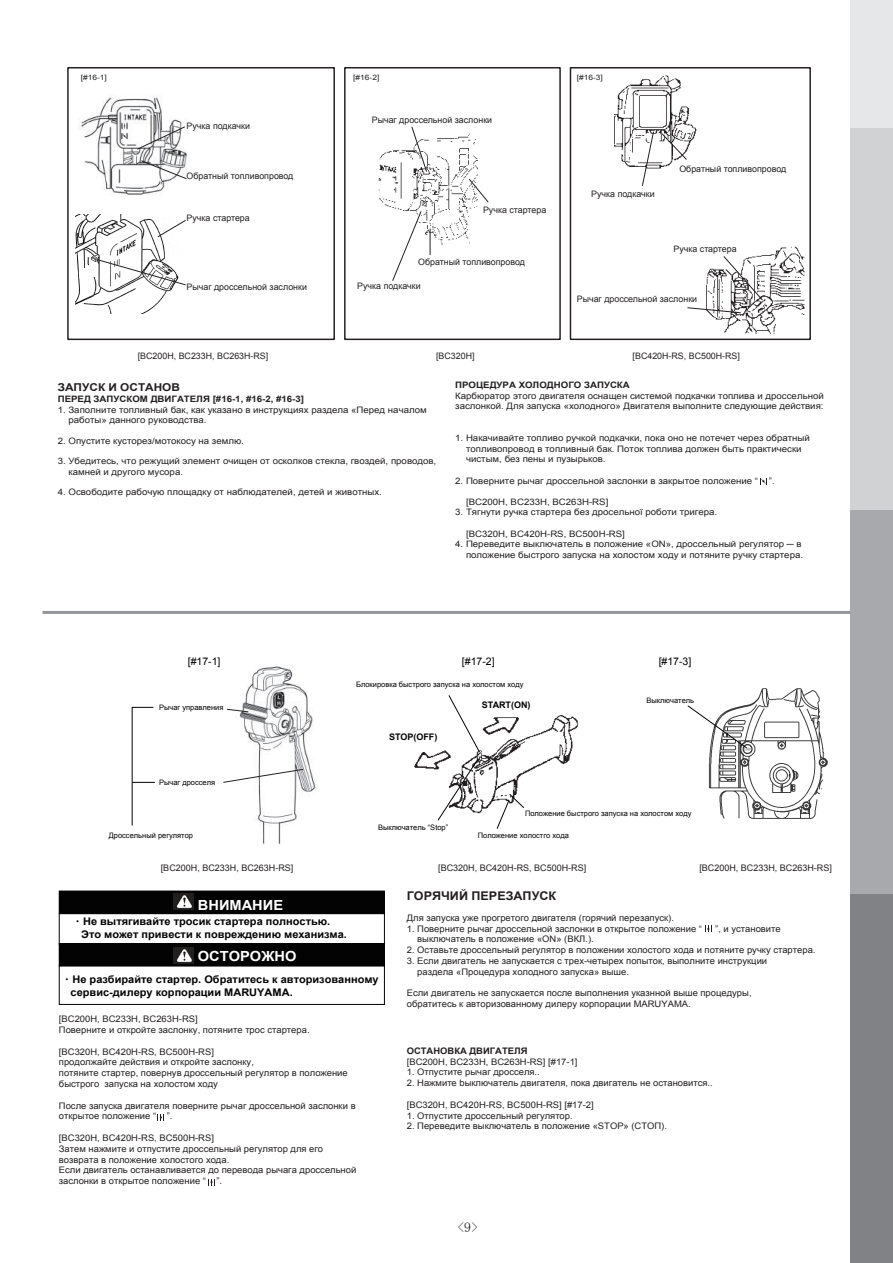
<style>
.page{position:relative;width:893px;height:1263px;background:#fff}
.page>*{position:absolute;margin:0;border:0;box-sizing:border-box;transform-origin:0 0}
.t1{font:700 13.95px "Arial";color:#fff;scale:1.05 1}
.t2{font:13.8px "MS P Mincho";color:#231f20}
.t3{font:700 12px "Arial";color:#231f20;scale:1.05 1}
.t4{font:700 10.8px "Arial";color:#231f20;scale:1.09 1}
.t5{font:700 10.5px/12.6px "Arial";color:#030303;scale:1.05 1}
.t6{font:10.5px "Arial";color:#030303}
.t7{font:9px/10.8px "Arial";color:#231f20;scale:1.05 1}
.t8{font:9px "Arial";color:#231f20}
.t9{font:700 9px "Arial";letter-spacing:-.005em;color:#030303}
.t10{font:700 9px "Arial";color:#231f20;scale:1.05 1}
.t11{font:8.85px/10.6px "Arial";color:#231f20;scale:1.09 1}
.t12{font:8.85px "Arial";color:#231f20}
.t13{font:700 8.85px "Arial";color:#231f20;scale:1.09 1}
.t14{font:7.5px "Arial";color:#030303}
.t15{font:7.35px "Arial";color:#231f20;scale:1.14 1}
.s1{font-family:"MS Mincho";font-weight:400}
</style>
<div class="page">
<div style="left:850px;top:128px;width:43px;height:383px;background:#d1d2d4"></div>
<div style="left:850px;top:511px;width:43px;height:383px;background:#a8a9ad"></div>
<div style="left:850px;top:894px;width:43px;height:369px;background:#808285"></div>
<div style="left:850px;top:0;width:43px;height:128px;background:#e6e7e9"></div>
<hr style="left:43px;top:611px;width:807px;height:3px;background:#939598">
<img style="left:76px;top:214px;width:98px;height:100px">
<img style="left:78px;top:95px;width:109px;height:101px">
<svg style="left:760px;top:478px;width:7px;height:6px"></svg>
<svg style="left:137px;top:126px;width:48px;height:24px"></svg>
<svg style="left:141px;top:160px;width:46px;height:19px"></svg>
<svg style="left:157px;top:220px;width:29px;height:17px"></svg>
<svg style="left:96px;top:259px;width:90px;height:26px"></svg>
<div style="left:67px;top:67px;width:268px;height:273px;border:1px solid #231f20"></div>
<img style="left:378px;top:134px;width:99px;height:113px">
<svg style="left:430px;top:229px;width:1px;height:26px"></svg>
<svg style="left:392px;top:211px;width:30px;height:70px"></svg>
<svg style="left:469px;top:179px;width:20px;height:24px"></svg>
<svg style="left:411px;top:126px;width:16px;height:46px"></svg>
<div style="left:344px;top:67px;width:217px;height:273px;border:1px solid #231f20"></div>
<img style="left:615px;top:75px;width:82px;height:94px">
<img style="left:700px;top:246px;width:110px;height:95px">
<svg style="left:687px;top:307px;width:54px;height:6px"></svg>
<svg style="left:723px;top:256px;width:40px;height:45px"></svg>
<svg style="left:642px;top:131px;width:12px;height:55px"></svg>
<svg style="left:661px;top:133px;width:26px;height:27px"></svg>
<div style="left:570px;top:67px;width:241px;height:273px;border:1px solid #231f20"></div>
<img style="left:239px;top:666px;width:80px;height:179px">
<img style="left:708px;top:688px;width:120px;height:131px">
<img style="left:414px;top:715px;width:164px;height:99px">
<svg style="left:448px;top:695px;width:32px;height:58px"></svg>
<svg style="left:437px;top:760px;width:41px;height:61px"></svg>
<svg style="left:496px;top:793px;width:28px;height:36px"></svg>
<div style="left:59px;top:891px;width:325px;height:22px;background:#030303"></div>
<div style="left:59px;top:913px;width:325px;height:31px;border:1px solid #030303"></div>
<div style="left:59px;top:943px;width:325px;height:23px;background:#030303"></div>
<img style="left:173px;top:894px;width:20px;height:16px">
<img style="left:173px;top:947px;width:20px;height:17px">
<svg style="left:687px;top:705px;width:60px;height:43px"></svg>
<svg style="left:132px;top:707px;width:23px;height:119px"></svg>
<svg style="left:223px;top:769px;width:81px;height:14px"></svg>
<svg style="left:227px;top:709px;width:22px;height:3px"></svg>
<svg style="left:157px;top:1114px;width:7px;height:6px"></svg>
<svg style="left:208px;top:1179px;width:7px;height:6px"></svg>
<svg style="left:705px;top:926px;width:7px;height:6px"></svg>
<p class="t15" style="left:81px;top:72px;width:24px">[#16-1]</p>
<p class="t12" style="left:187px;top:120px;width:65px">Ручка подкачки</p>
<p class="t12" style="left:187px;top:170px;width:108px">Обратный топливопровод</p>
<p class="t12" style="left:187px;top:212px;width:65px">Ручка стартера</p>
<p class="t12" style="left:187px;top:280px;width:122px">Рычаг дроссельной заслонки</p>
<p class="t15" style="left:353px;top:72px;width:24px">[#16-2]</p>
<p class="t12" style="left:372px;top:113px;width:122px">Рычаг дроссельной заслонки</p>
<p class="t12" style="left:483px;top:204px;width:65px">Ручка стартера</p>
<p class="t12" style="left:418px;top:256px;width:108px">Обратный топливопровод</p>
<p class="t12" style="left:357px;top:280px;width:65px">Ручка подкачки</p>
<p class="t15" style="left:577px;top:72px;width:24px">[#16-3]</p>
<p class="t12" style="left:591px;top:187px;width:65px">Ручка подкачки</p>
<p class="t12" style="left:679px;top:162px;width:108px">Обратный топливопровод</p>
<p class="t12" style="left:673px;top:242px;width:65px">Ручка стартера</p>
<p class="t12" style="left:577px;top:293px;width:122px">Рычаг дроссельной заслонки</p>
<p class="t12" style="left:138px;top:350px;width:132px">[BC200H, BC233H, BC263H-RS]</p>
<p class="t12" style="left:436px;top:350px;width:40px">[BC320H]</p>
<p class="t12" style="left:633px;top:350px;width:109px">[BC420H-RS, BC500H-RS]</p>
<p class="t4" style="left:58px;top:380px;width:114px">ЗАПУСК И ОСТАНОВ</p>
<p class="t13" style="left:58px;top:393px;width:227px">ПЕРЕД ЗАПУСКОМ ДВИГАТЕЛЯ [#16-1, #16-2, #16-3]</p>
<p class="t11" style="left:68px;top:404px;width:330px;text-indent:-11px">1. Заполните топливный бак, как указано в инструкциях раздела «Перед началом работы» данного руководства.</p>
<p class="t11" style="left:58px;top:435px;width:172px">2. Опустите кусторез/мотокосу на землю.</p>
<p class="t11" style="left:68px;top:455px;width:339px;text-indent:-11px">3. Убедитесь, что режущий элемент очищен от осколков стекла, гвоздей, проводов, камней и другого мусора.</p>
<p class="t11" style="left:58px;top:486px;width:299px">4. Освободите рабочую площадку от наблюдателей, детей и животных.</p>
<p class="t13" style="left:455px;top:378px;width:162px">ПРОЦЕДУРА ХОЛОДНОГО ЗАПУСКА</p>
<p class="t11" style="left:455px;top:390px;width:340px">Карбюратор этого двигателя оснащен системой подкачки топлива и дроссельной заслонкой. Для запуска «холодного» Двигателя выполните следующие действия:</p>
<p class="t11" style="left:466px;top:432px;width:317px;text-indent:-11px">1. Накачивайте топливо ручкой подкачки, пока оно не потечет через обратный топливопровод в топливный бак. Поток топлива должен быть практически чистым, без пены и пузырьков.</p>
<p class="t11" style="left:455px;top:475px;width:295px">2. Поверните рычаг дроссельной заслонки в закрытое положение “ ”.</p>
<p class="t11" style="left:466px;top:496px;width:132px">[BC200H, BC233H, BC263H-RS]</p>
<p class="t11" style="left:455px;top:507px;width:242px">3. Tягнути ручкa стартера без дросельної роботи тригера.</p>
<p class="t11" style="left:466px;top:528px;width:147px">[BC320H, BC420H-RS, BC500H-RS]</p>
<p class="t11" style="left:455px;top:539px;width:321px;text-align:right">4. Переведите выключатель в положение «ON», дроссельный регулятор ─ в положение быстрого запуска на холостом ходу и потяните ручку стартера.</p>
<p class="t6" style="left:188px;top:654px;width:34px">[#17-1]</p>
<p class="t6" style="left:462px;top:654px;width:34px">[#17-2]</p>
<p class="t6" style="left:659px;top:654px;width:34px">[#17-3]</p>
<p class="t14" style="left:159px;top:702px;width:66px">Pычаг управления</p>
<p class="t14" style="left:159px;top:777px;width:58px">Pычаг дросселя</p>
<p class="t14" style="left:109px;top:830px;width:86px">Дроссельный регулятор</p>
<p class="t14" style="left:356px;top:679px;width:169px">Блокировка быстрого запуска на холостом ходу</p>
<p class="t9" style="left:389px;top:731px;width:50px">STOP(OFF)</p>
<p class="t9" style="left:482px;top:699px;width:50px">START(ON)</p>
<p class="t14" style="left:646px;top:695px;width:49px">Выключатель</p>
<p class="t14" style="left:378px;top:822px;width:72px">Выключатель “Stop”</p>
<p class="t14" style="left:525px;top:808px;width:168px">Положение быстрого запуска на холостом ходу</p>
<p class="t14" style="left:478px;top:830px;width:93px">Положение холостго хода</p>
<p class="t8" style="left:161px;top:862px;width:134px">[BC200H, BC233H, BC263H-RS]</p>
<p class="t8" style="left:438px;top:862px;width:150px">[BC320H, BC420H-RS, BC500H-RS]</p>
<p class="t8" style="left:699px;top:862px;width:134px">[BC200H, BC233H, BC263H-RS]</p>
<h1 class="t1" style="left:198px;top:895px;width:83px">ВНИМАНИЕ</h1>
<p class="t5" style="left:81px;top:915px;width:255px;text-indent:-9px"><span class="s1">・</span>Не вытягивайте тросик стартера полностью.<br>Это может привести к повреждению механизма.</p>
<p class="t5" style="left:71px;top:973px;width:295px;text-indent:-9px"><span class="s1">・</span>Не разбирайте стартер. Обратитесь к авторизованному сервис-дилеру корпорации MARUYAMA.</p>
<p class="t7" style="left:59px;top:1013px;width:240px">[BC200H, BC233H, BC263H-RS]<br>Поверните и откройте заслонку, потяните трос стартера.</p>
<p class="t7" style="left:59px;top:1046px;width:277px">[BC320H, BC420H-RS, BC500H-RS]<br>продолжайте действия и откройте заслонку,<br>потяните стартер, повернув дроссельный регулятор в положение быстрого запуска на холостом ходу</p>
<p class="t7" style="left:59px;top:1100px;width:284px">После запуска двигателя поверните рычаг дроссельной заслонки в открытое положение “ ”.</p>
<p class="t7" style="left:59px;top:1132px;width:285px">[BC320H, BC420H-RS, BC500H-RS]<br>Затем нажмите и отпустите дроссельный регулятор для его возврата в положение холостого хода.<br>Если двигатель останавливается до перевода рычага дроссельной заслонки в открытое положение “ ”.</p>
<h1 class="t1" style="left:198px;top:946px;width:95px">ОСТОРОЖНО</h1>
<h3 class="t3" style="left:407px;top:887px;width:144px">ГОРЯЧИЙ ПЕРЕЗАПУСК</h3>
<p class="t7" style="left:407px;top:912px;width:256px">Для запуска уже прогретого двигателя (горячий перезапуск).</p>
<p class="t7" style="left:407px;top:923px;width:283px">1. Поверните рычаг дроссельной заслонки в открытое положение “</p>
<p class="t7" style="left:715px;top:923px;width:64px">”, и установите</p>
<p class="t7" style="left:417px;top:934px;width:170px">выключатель в положение «ON» (ВКЛ.).</p>
<p class="t7" style="left:407px;top:944px;width:391px">2. Оставьте дроссельный регулятор в положении холостого хода и потяните ручку стартера.</p>
<p class="t7" style="left:417px;top:955px;width:335px;text-indent:-10px">3. Если двигатель не запускается с трех-четырех попыток, выполните инструкции раздела «Процедура холодного запуска» выше.</p>
<p class="t7" style="left:407px;top:988px;width:330px">Если двигатель не запускается после выполнения указнной выше процедуры, обратитесь к авторизованному дилеру корпорации MARUYAMA.</p>
<p class="t10" style="left:407px;top:1044px;width:116px">ОСТАНОВКА ДВИГАТЕЛЯ</p>
<p class="t7" style="left:407px;top:1056px;width:164px">[BC200H, BC233H, BC263H-RS] [#17-1]</p>
<p class="t7" style="left:407px;top:1067px;width:128px">1. Отпустите рычаг дросселя..</p>
<p class="t7" style="left:407px;top:1077px;width:293px">2. Нажмите bыключатель двигателя, пока двигатель не остановится..</p>
<p class="t7" style="left:407px;top:1099px;width:180px">[BC320H, BC420H-RS, BC500H-RS] [#17-2]</p>
<p class="t7" style="left:407px;top:1110px;width:160px">1. Отпустите дроссельный регулятор.</p>
<p class="t7" style="left:407px;top:1121px;width:249px">2. Переведите выключатель в положение «STOP» (СТОП).</p>
<h2 class="t2" style="left:457px;top:1220px;width:22px">&lt;9&gt;</h2>
</div>
